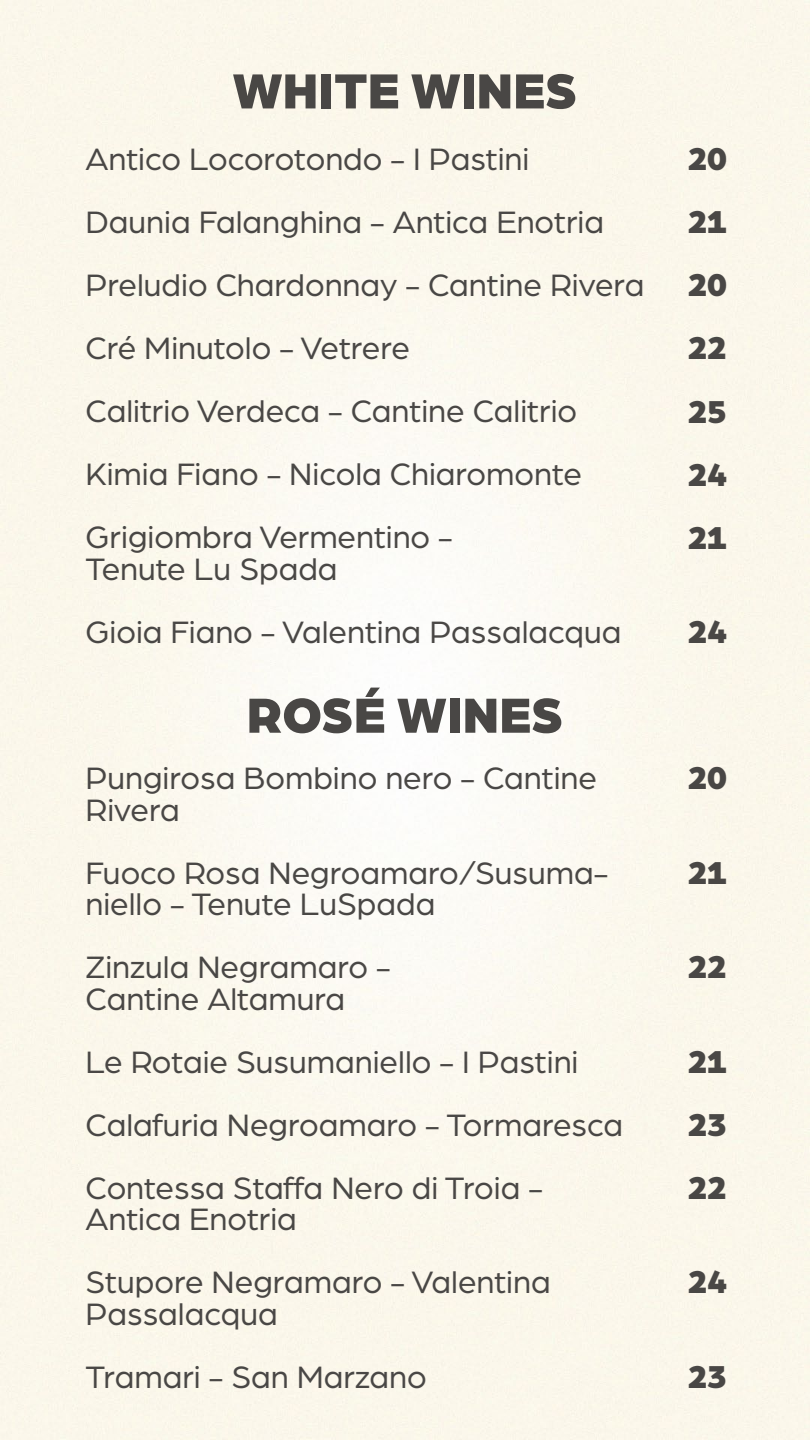
<style>
.page{position:relative;width:810px;height:1440px;background:#fff}
.page>*{position:absolute;margin:0;border:0;box-sizing:border-box;transform-origin:0 0}
.t1{font:900 52.5px "Arboria";color:#494745}
.t2{font:900 33.75px/63px "Arboria";letter-spacing:-.025em;color:#494745;text-align:justify}
.t3{font:33px/63px "Arboria";color:#494745}
</style>
<div class="page">
<h1 class="t1" style="left:233px;top:53px;width:346px">WHITE WINES</h1>
<p class="t3" style="left:86px;top:126px;width:560px">Antico Locorotondo - I Pastini<br>Daunia Falanghina - Antica Enotria<br>Preludio Chardonnay - Cantine Rivera<br>Cré Minutolo - Vetrere<br>Calitrio Verdeca - Cantine Calitrio<br>Kimia Fiano - Nicola Chiaromonte<br>Grigiombra Vermentino -</p>
<p class="t3" style="left:86px;top:536px;width:538px">Tenute Lu Spada<br>Gioia Fiano - Valentina Passalacqua</p>
<h1 class="t1" style="left:247px;top:677px;width:318px">ROSÉ WINES</h1>
<p class="t3" style="left:86px;top:761px;width:513px;line-height:31.5px">Pungirosa Bombino nero - Cantine<br>Rivera</p>
<p class="t3" style="left:86px;top:855px;width:524px;line-height:31.5px">Fuoco Rosa Negroamaro/Susuma&shy;niello - Tenute LuSpada</p>
<p class="t3" style="left:86px;top:950px;width:307px;line-height:31.5px">Zinzula Negramaro -<br>Cantine Altamura</p>
<p class="t3" style="left:86px;top:1029px;width:539px">Le Rotaie Susumaniello - I Pastini<br>Calafuria Negroamaro - Tormaresca<br>Contessa Staffa Nero di Troia -</p>
<p class="t3" style="left:86px;top:1186px;width:467px">Antica Enotria<br>Stupore Negramaro - Valentina</p>
<p class="t3" style="left:86px;top:1281px;width:343px">Passalacqua<br>Tramari - San Marzano</p>
<p class="t2" style="left:688px;top:125px;width:40px">20<br>21<br>20<br>22<br>25<br>24<br>21</p>
<p class="t2" style="left:688px;top:598px;width:40px">24</p>
<p class="t2" style="left:688px;top:744px;width:40px">20</p>
<p class="t2" style="left:688px;top:839px;width:40px">21</p>
<p class="t2" style="left:688px;top:933px;width:40px">22</p>
<p class="t2" style="left:688px;top:1028px;width:40px">21<br>23<br>22</p>
<p class="t2" style="left:688px;top:1248px;width:40px">24</p>
<p class="t2" style="left:688px;top:1343px;width:40px">23</p>
</div>
